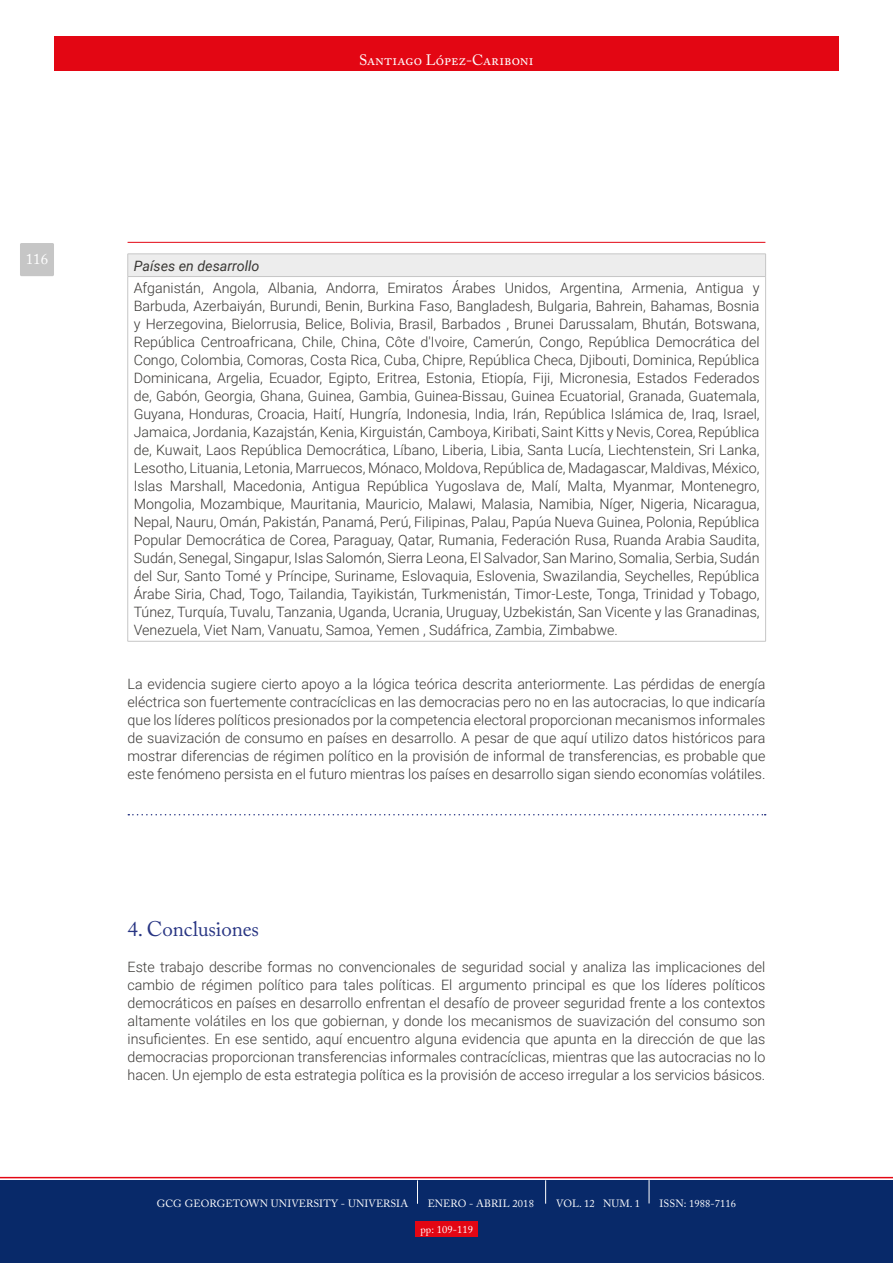
<style>
.page{position:relative;width:893px;height:1263px;background:#fff}
.page>*{position:absolute;margin:0;border:0;box-sizing:border-box;transform-origin:0 0}
.t1{font:21px "Adobe Caslon Pro";color:#283583}
.t2{font:15px "Adobe Caslon Pro";color:#fff}
.t3{font:300 14.25px/18px "Roboto";color:#3a3835;text-align:justify}
.t4{font:italic 14.25px "Roboto";color:#3a3835}
.t5{font:10.5px "Adobe Caslon Pro";letter-spacing:.01em;color:#fff}
</style>
<div class="page">
<div style="left:54px;top:37px;width:785px;height:34px;background:#e30613"></div>
<div style="left:0;top:1180px;width:893px;height:83px;background:#082969"></div>
<svg style="left:0;top:1177px;width:893px;height:27px"></svg>
<div style="left:415px;top:1221px;width:63px;height:16px;background:#e30613"></div>
<div style="left:20px;top:243px;width:34px;height:33px;background:#c6c6c6;border-radius:2px"></div>
<hr style="left:128px;top:242px;width:637px;height:1px;background:#e30613">
<div style="left:128px;top:254px;width:638px;height:23px;background:#ededed"></div>
<hr style="left:128px;top:254px;width:638px;height:1px;background:#c6c6c6">
<svg style="left:127px;top:254px;width:1px;height:22px"></svg>
<svg style="left:765px;top:255px;width:1px;height:21px"></svg>
<hr style="left:128px;top:276px;width:638px;height:1px;background:#c6c6c6">
<hr style="left:127px;top:277px;width:1px;height:364px;background:#c6c6c6">
<hr style="left:765px;top:277px;width:1px;height:364px;background:#c6c6c6">
<hr style="left:128px;top:641px;width:638px;height:1px;background:#c6c6c6">
<svg style="left:128px;top:814px;width:638px;height:1px"></svg>
<p class="t2" style="left:26px;top:250px;width:24px">116</p>
<p class="t2" style="left:359px;top:51px;width:176px">Santiago López-Cariboni</p>
<p class="t4" style="left:134px;top:255px;width:127px">Países en desarrollo</p>
<p class="t3" style="left:134px;top:279px;width:627px">Afganistán, Angola, Albania, Andorra, Emiratos Árabes Unidos, Argentina, Armenia, Antigua y Barbuda, Azerbaiyán, Burundi, Benin, Burkina Faso, Bangladesh, Bulgaria, Bahrein, Bahamas, Bosnia y Herzegovina, Bielorrusia, Belice, Bolivia, Brasil, Barbados , Brunei Darussalam, Bhután, Botswana, República Centroafricana, Chile, China, Côte d'Ivoire, Camerún, Congo, República Democrática del Congo, Colombia, Comoras, Costa Rica, Cuba, Chipre, República Checa, Djibouti, Dominica, República Dominicana, Argelia, Ecuador, Egipto, Eritrea, Estonia, Etiopía, Fiji, Micronesia, Estados Federados de, Gabón, Georgia, Ghana, Guinea, Gambia, Guinea-Bissau, Guinea Ecuatorial, Granada, Guatemala, Guyana, Honduras, Croacia, Haití, Hungría, Indonesia, India, Irán, República Islámica de, Iraq, Israel, Jamaica, Jordania, Kazajstán, Kenia, Kirguistán, Camboya, Kiribati, Saint Kitts y Nevis, Corea, República de, Kuwait, Laos República Democrática, Líbano, Liberia, Libia, Santa Lucía, Liechtenstein, Sri Lanka, Lesotho, Lituania, Letonia, Marruecos, Mónaco, Moldova, República de, Madagascar, Maldivas, México, Islas Marshall, Macedonia, Antigua República Yugoslava de, Malí, Malta, Myanmar, Montenegro, Mongolia, Mozambique, Mauritania, Mauricio, Malawi, Malasia, Namibia, Níger, Nigeria, Nicaragua, Nepal, Nauru, Omán, Pakistán, Panamá, Perú, Filipinas, Palau, Papúa Nueva Guinea, Polonia, República Popular Democrática de Corea, Paraguay, Qatar, Rumania, Federación Rusa, Ruanda Arabia Saudita, Sudán, Senegal, Singapur, Islas Salomón, Sierra Leona, El Salvador, San Marino, Somalia, Serbia, Sudán del Sur, Santo Tomé y Príncipe, Suriname, Eslovaquia, Eslovenia, Swazilandia, Seychelles, República Árabe Siria, Chad, Togo, Tailandia, Tayikistán, Turkmenistán, Timor-Leste, Tonga, Trinidad y Tobago, Túnez, Turquía, Tuvalu, Tanzania, Uganda, Ucrania, Uruguay, Uzbekistán, San Vicente y las Granadinas, Venezuela, Viet Nam, Vanuatu, Samoa, Yemen , Sudáfrica, Zambia, Zimbabwe.</p>
<p class="t3" style="left:128px;top:675px;width:639px">La evidencia sugiere cierto apoyo a la lógica teórica descrita anteriormente. Las pérdidas de energía eléctrica son fuertemente contracíclicas en las democracias pero no en las autocracias, lo que indicaría que los líderes políticos presionados por la competencia electoral proporcionan mecanismos informales de suavización de consumo en países en desarrollo. A pesar de que aquí utilizo datos históricos para mostrar diferencias de régimen político en la provisión de informal de transferencias, es probable que este fenómeno persista en el futuro mientras los países en desarrollo sigan siendo economías volátiles.</p>
<h1 class="t1" style="left:128px;top:916px;width:133px">4. Conclusiones</h1>
<p class="t3" style="left:128px;top:957px;width:639px">Este trabajo describe formas no convencionales de seguridad social y analiza las implicaciones del cambio de régimen político para tales políticas. El argumento principal es que los líderes políticos democráticos en países en desarrollo enfrentan el desafío de proveer seguridad frente a los contextos altamente volátiles en los que gobiernan, y donde los mecanismos de suavización del consumo son insuficientes. En ese sentido, aquí encuentro alguna evidencia que apunta en la dirección de que las democracias proporcionan transferencias informales contracíclicas, mientras que las autocracias no lo hacen. Un ejemplo de esta estrategia política es la provisión de acceso irregular a los servicios básicos.</p>
<p class="t5" style="left:157px;top:1197px;width:253px">GCG GEORGETOWN UNIVERSITY - UNIVERSIA</p>
<p class="t5" style="left:428px;top:1197px;width:108px">ENERO - ABRIL 2018</p>
<p class="t5" style="left:556px;top:1197px;width:85px">VOL. 12 NUM. 1</p>
<p class="t5" style="left:660px;top:1197px;width:78px">ISSN: 1988-7116</p>
<p class="t5" style="left:420px;top:1223px;width:54px">pp: 109-119</p>
</div>
